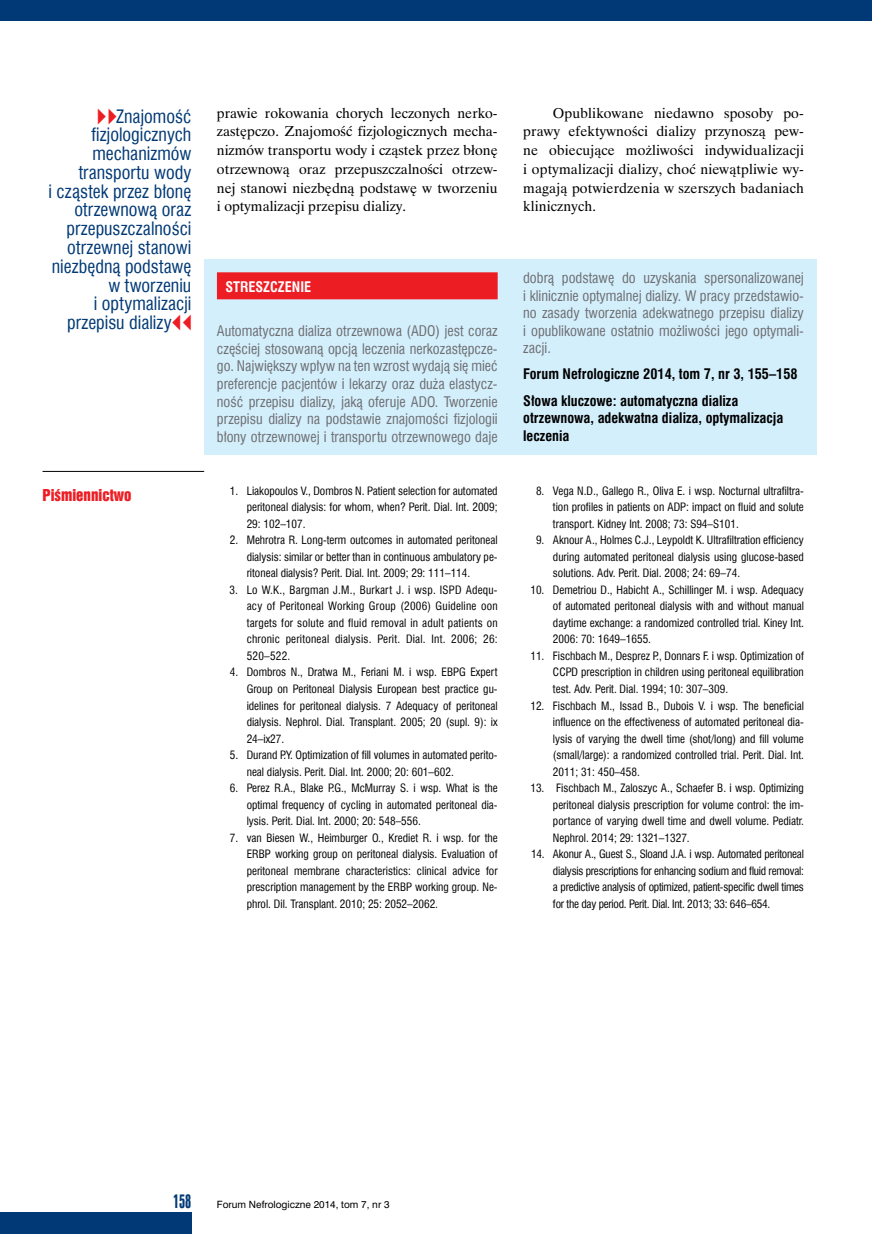
<style>
.page{position:relative;width:872px;height:1234px;background:#fff}
.page>*{position:absolute;margin:0;border:0;box-sizing:border-box;transform-origin:0 0}
.t1{font:18px/18.8px "Swis 721 Cn EU";color:#003976;text-align:right}
.t2{font:18px "Swis 924 EU";color:#003976}
.t3{font:15px "Swis 921 EU";color:#ed1d24}
.t4{font:14.25px/17.5px "Swis 721 Cn EU";color:#6d6e71;text-align:justify}
.t5{font:14.25px/18.8px "Time Ibis EE";letter-spacing:.005em;color:#000;text-align:justify}
.t6{font:700 14.25px/26.1px "Swis 721 Cn EU";color:#000}
.t7{font:700 14.25px "Swis 721 Cn EU";color:#fff}
.t8{font:11.25px/16.5px "Swis 721 Cn EU";color:#000;text-align:justify}
.t9{font:9.3px "Swis 721 PL";color:#000}
.s1{font-family:"Newspaper Pi";color:#ed1d24}
</style>
<div class="page">
<div style="left:0;top:0;width:872px;height:21px;background:#003976"></div>
<div style="left:0;top:1212px;width:191px;height:21px;background:#003976"></div>
<div style="left:204px;top:259px;width:612px;height:196px;background:#d4effc"></div>
<div style="left:217px;top:272px;width:280px;height:27px;background:#ed1d24"></div>
<hr style="left:43px;top:471px;width:161px;height:1px;background:#000">
<p class="t5" style="left:217px;top:103px;width:282px">prawie rokowania chorych leczonych nerko&shy;zastępczo. Znajomość fizjologicznych mecha&shy;nizmów transportu wody i cząstek przez błonę otrzewnową oraz przepuszczalności otrzew&shy;nej stanowi niezbędną podstawę w tworzeniu i optymalizacji przepisu dializy.</p>
<h1 class="t1" style="left:49px;top:107px;width:144px"><span class="s1">VV</span>Znajomość fizjologicznych mechanizmów transportu wody<br>i cząstek przez błonę otrzewnową oraz przepuszczalności otrzewnej stanowi niezbędną podstawę w tworzeniu<br>i optymalizacji przepisu dializy<span class="s1">CC</span></h1>
<p class="t5" style="left:523px;top:103px;width:282px;text-indent:30px">Opublikowane niedawno sposoby po&shy;prawy efektywności dializy przynoszą pew&shy;ne obiecujące możliwości indywidualizacji i optymalizacji dializy, choć niewątpliwie wy&shy;magają potwierdzenia w szerszych badaniach klinicznych.</p>
<p class="t4" style="left:523px;top:269px;width:282px">dobrą podstawę do uzyskania spersonalizowanej i klinicznie optymalnej dializy. W pracy przedstawio&shy;no zasady tworzenia adekwatnego przepisu dializy i opublikowane ostatnio możliwości jego optymali&shy;zacji.</p>
<p class="t6" style="left:523px;top:362px;width:276px">Forum Nefrologiczne 2014, tom 7, nr 3, 155–158<br>Słowa kluczowe: automatyczna dializa</p>
<p class="t6" style="left:523px;top:409px;width:262px;line-height:17.5px">otrzewnowa, adekwatna dializa, optymalizacja leczenia</p>
<p class="t7" style="left:225px;top:278px;width:81px">STRESZCZENIE</p>
<p class="t4" style="left:217px;top:322px;width:282px">Automatyczna dializa otrzewnowa (ADO) jest coraz częściej stosowaną opcją leczenia nerkozastępcze&shy;go. Największy wpływ na ten wzrost wydają się mieć preferencje pacjentów i lekarzy oraz duża elastycz&shy;ność przepisu dializy, jaką oferuje ADO. Tworzenie przepisu dializy na podstawie znajomości fizjologii błony otrzewnowej i transportu otrzewnowego daje</p>
<h2 class="t3" style="left:43px;top:485px;width:90px">Piśmiennictwo</h2>
<p class="t8" style="left:553px;top:482px;width:252px;text-indent:-17px">8. Vega N.D., Gallego R., Oliva E. i wsp. Nocturnal ultrafiltra&shy;tion profiles in patients on ADP: impact on fluid and solute transport. Kidney Int. 2008; 73: S94–S101.</p>
<p class="t8" style="left:553px;top:532px;width:252px;text-indent:-17px">9. Aknour A., Holmes C.J., Leypoldt K. Ultrafiltration efficiency during automated peritoneal dialysis using glucose-based solutions. Adv. Perit. Dial. 2008; 24: 69–74.</p>
<p class="t8" style="left:553px;top:581px;width:252px;text-indent:-23px">10. Demetriou D., Habicht A., Schillinger M. i wsp. Adequacy of automated peritoneal dialysis with and without manual daytime exchange: a randomized controlled trial. Kiney Int.<br>2006: 70: 1649–1655.</p>
<p class="t8" style="left:553px;top:647px;width:252px;text-indent:-23px">11. Fischbach M., Desprez P., Donnars F. i wsp. Optimization of CCPD prescription in children using peritoneal equilibration test. Adv. Perit. Dial. 1994; 10: 307–309.</p>
<p class="t8" style="left:553px;top:697px;width:252px;text-indent:-23px">12. Fischbach M., Issad B., Dubois V. i wsp. The beneficial influence on the effectiveness of automated peritoneal dia&shy;lysis of varying the dwell time (shot/long) and fill volume (small/large): a randomized controlled trial. Perit. Dial. Int.<br>2011; 31: 450–458.</p>
<p class="t8" style="left:553px;top:779px;width:252px;text-indent:-23px">13. Fischbach M., Zaloszyc A., Schaefer B. i wsp. Optimizing peritoneal dialysis prescription for volume control: the im&shy;portance of varying dwell time and dwell volume. Pediatr.<br>Nephrol. 2014; 29: 1321–1327.</p>
<p class="t8" style="left:553px;top:845px;width:252px;text-indent:-22px">14. Akonur A., Guest S., Sloand J.A. i wsp. Automated peritoneal dialysis prescriptions for enhancing sodium and fluid removal: a predictive analysis of optimized, patient-specific dwell times for the day period. Perit. Dial. Int. 2013; 33: 646–654.</p>
<p class="t8" style="left:247px;top:482px;width:252px;text-indent:-17px">1. Liakopoulos V., Dombros N. Patient selection for automated peritoneal dialysis: for whom, when? Perit. Dial. Int. 2009; 29: 102–107.</p>
<p class="t8" style="left:247px;top:532px;width:252px;text-indent:-17px">2. Mehrotra R. Long-term outcomes in automated peritoneal dialysis: similar or better than in continuous ambulatory pe&shy;ritoneal dialysis? Perit. Dial. Int. 2009; 29: 111–114.</p>
<p class="t8" style="left:247px;top:581px;width:252px;text-indent:-17px">3. Lo W.K., Bargman J.M., Burkart J. i wsp. ISPD Adequ&shy;acy of Peritoneal Working Group (2006) Guideline oon targets for solute and fluid removal in adult patients on chronic peritoneal dialysis. Perit. Dial. Int. 2006; 26:<br>520–522.</p>
<p class="t8" style="left:247px;top:664px;width:252px;text-indent:-17px">4. Dombros N., Dratwa M., Feriani M. i wsp. EBPG Expert Group on Peritoneal Dialysis European best practice gu&shy;idelines for peritoneal dialysis. 7 Adequacy of peritoneal dialysis. Nephrol. Dial. Transplant. 2005; 20 (supl. 9): ix 24–ix27.</p>
<p class="t8" style="left:247px;top:746px;width:252px;text-indent:-17px">5. Durand P.Y. Optimization of fill volumes in automated perito&shy;neal dialysis. Perit. Dial. Int. 2000; 20: 601–602.</p>
<p class="t8" style="left:247px;top:779px;width:252px;text-indent:-17px">6. Perez R.A., Blake P.G., McMurray S. i wsp. What is the optimal frequency of cycling in automated peritoneal dia&shy;lysis. Perit. Dial. Int. 2000; 20: 548–556.</p>
<p class="t8" style="left:247px;top:829px;width:252px;text-indent:-17px">7. van Biesen W., Heimburger O., Krediet R. i wsp. for the ERBP working group on peritoneal dialysis. Evaluation of peritoneal membrane characteristics: clinical advice for prescription management by the ERBP working group. Ne&shy;phrol. Dil. Transplant. 2010; 25: 2052–2062.</p>
<h1 class="t2" style="left:173px;top:1189px;width:20px">158</h1>
<p class="t9" style="left:217px;top:1198px;width:174px">Forum Nefrologiczne 2014, tom 7, nr 3</p>
</div>
